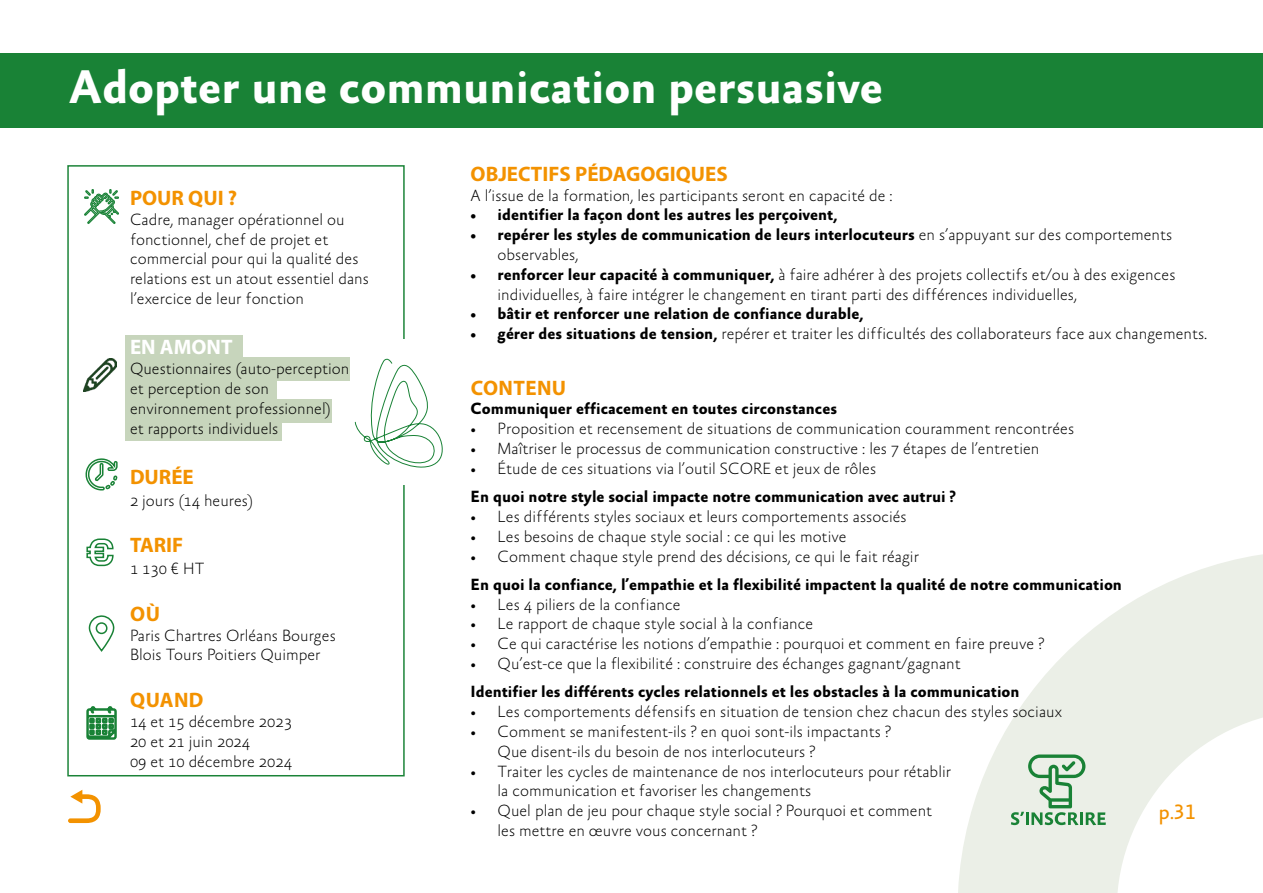
<style>
.page{position:relative;width:1263px;height:893px;background:#fff}
.page>*{position:absolute;margin:0;border:0;box-sizing:border-box;transform-origin:0 0}
.t1{font:700 48px "Absara Sans TF";color:#fff}
.t2{font:700 21px "Myriad Pro";color:#f39200}
.t3{font:700 21px "Myriad Pro";letter-spacing:.02em;color:#f39200}
.t4{font:700 21px "Myriad Pro";color:#fff}
.t5{font:21px "Absara Sans TF";color:#f39200}
.t6{font:100 16.5px/19.8px "Absara Sans";color:#000}
.t7{font:700 16.5px "Absara Sans TF";color:#000}
.s1{font-family:"Absara Sans";font-weight:100}
.s2{font-family:"Absara Sans TF";font-weight:700}
</style>
<div class="page">
<div style="left:125px;top:335px;width:118px;height:23px;background:#c7d5bc"></div>
<div style="left:125px;top:417px;width:157px;height:23px;background:#c7d5bc"></div>
<div style="left:67px;top:165px;width:338px;height:611px;border:2px solid #198236"></div>
<div style="left:125px;top:357px;width:225px;height:24px;background:#c7d5bc"></div>
<div style="left:125px;top:380px;width:152px;height:24px;background:#c7d5bc"></div>
<div style="left:125px;top:399px;width:206px;height:24px;background:#c7d5bc"></div>
<img style="left:84px;top:359px;width:32px;height:32px">
<svg style="left:958px;top:554px;width:305px;height:339px;fill:#ebefe7"></svg>
<svg style="left:86px;top:538px;width:28px;height:29px"></svg>
<svg style="left:85px;top:458px;width:33px;height:33px"></svg>
<svg style="left:86px;top:706px;width:31px;height:34px"></svg>
<svg style="left:88px;top:616px;width:27px;height:36px"></svg>
<svg style="left:84px;top:189px;width:35px;height:35px"></svg>
<div style="left:354px;top:339px;width:83px;height:146px;background:#fff"></div>
<svg style="left:354px;top:358px;width:89px;height:110px"></svg>
<div style="left:0;top:54px;width:1263px;height:74px;background:#198236"></div>
<svg style="left:68px;top:790px;width:33px;height:33px"></svg>
<svg style="left:1011px;top:754px;width:95px;height:71px;background:#bad5bd"></svg>
<h1 class="t1" style="left:68px;top:62px;width:816px">Adopter une communication persuasive</h1>
<p class="t2" style="left:130px;top:184px;width:109px">POUR QUI ?</p>
<p class="t6" style="left:130px;top:210px;width:240px">Cadre, manager opérationnel ou fonctionnel, chef de projet et commercial pour qui la qualité des relations est un atout essentiel dans l’exercice de leur fonction</p>
<p class="t4" style="left:130px;top:334px;width:104px">EN AMONT</p>
<p class="t6" style="left:130px;top:360px;width:221px">Questionnaires (auto-perception et perception de son environnement professionnel)<br>et rapports individuels</p>
<p class="t2" style="left:130px;top:463px;width:65px">DURÉE</p>
<p class="t6" style="left:130px;top:491px;width:124px">2 jours (14 heures)</p>
<p class="t2" style="left:130px;top:532px;width:55px">TARIF</p>
<p class="t6" style="left:130px;top:559px;width:76px">1 130 € HT</p>
<p class="t2" style="left:130px;top:600px;width:31px">OÙ</p>
<p class="t6" style="left:130px;top:626px;width:207px">Paris Chartres Orléans Bourges<br>Blois Tours Poitiers Quimper</p>
<p class="t2" style="left:130px;top:686px;width:75px">QUAND</p>
<p class="t6" style="left:130px;top:712px;width:163px">14 et 15 décembre 2023<br>20 et 21 juin 2024<br>09 et 10 décembre 2024</p>
<p class="t2" style="left:471px;top:160px;width:259px">OBJECTIFS PÉDAGOGIQUES</p>
<p class="t6" style="left:471px;top:186px;width:423px">A l’issue de la formation, les participants seront en capacité de :</p>
<p class="t7" style="left:471px;top:206px;width:368px">• identifier la façon dont les autres les perçoivent,</p>
<p class="t7" style="left:471px;top:226px;width:703px">• repérer les styles de communication de leurs interlocuteurs <span class="s1">en s’appuyant sur des comportements</span></p>
<p class="t6" style="left:498px;top:245px;width:82px">observables,</p>
<p class="t6" style="left:498px;top:265px;width:679px;text-indent:-27px"><span class="s2">• renforcer leur capacité à communiquer,</span> à faire adhérer à des projets collectifs et/ou à des exigences individuelles, à faire intégrer le changement en tirant parti des différences individuelles,</p>
<p class="t7" style="left:471px;top:305px;width:394px">• bâtir et renforcer une relation de confiance durable,</p>
<p class="t6" style="left:471px;top:325px;width:738px"><span class="s2">• gérer des situations de tension,</span> repérer et traiter les difficultés des collaborateurs face aux changements.</p>
<p class="t3" style="left:471px;top:374px;width:97px">CONTENU</p>
<p class="t7" style="left:471px;top:400px;width:368px">Communiquer efficacement en toutes circonstances</p>
<p class="t6" style="left:471px;top:420px;width:605px">• Proposition et recensement de situations de communication couramment rencontrées</p>
<p class="t6" style="left:471px;top:439px;width:570px">• Maîtriser le processus de communication constructive : les 7 étapes de l’entretien</p>
<p class="t6" style="left:471px;top:459px;width:407px">• Étude de ces situations via l’outil SCORE et jeux de rôles</p>
<p class="t7" style="left:471px;top:488px;width:487px">En quoi notre style social impacte notre communication avec autrui ?</p>
<p class="t6" style="left:471px;top:507px;width:438px">• Les différents styles sociaux et leurs comportements associés</p>
<p class="t6" style="left:471px;top:527px;width:377px">• Les besoins de chaque style social : ce qui les motive</p>
<p class="t6" style="left:471px;top:547px;width:450px">• Comment chaque style prend des décisions, ce qui le fait réagir</p>
<p class="t7" style="left:471px;top:576px;width:653px">En quoi la confiance, l’empathie et la flexibilité impactent la qualité de notre communication</p>
<p class="t6" style="left:471px;top:595px;width:212px">• Les 4 piliers de la confiance</p>
<p class="t6" style="left:471px;top:615px;width:344px">• Le rapport de chaque style social à la confiance</p>
<p class="t6" style="left:471px;top:635px;width:575px">• Ce qui caractérise les notions d’empathie : pourquoi et comment en faire preuve ?</p>
<p class="t6" style="left:471px;top:654px;width:492px">• Qu’est-ce que la flexibilité : construire des échanges gagnant/gagnant</p>
<p class="t7" style="left:471px;top:683px;width:550px">Identifier les différents cycles relationnels et les obstacles à la communication</p>
<p class="t6" style="left:471px;top:702px;width:593px">• Les comportements défensifs en situation de tension chez chacun des styles sociaux</p>
<p class="t6" style="left:498px;top:722px;width:395px;text-indent:-27px">• Comment se manifestent-ils ? en quoi sont-ils impactants ?<br>Que disent-ils du besoin de nos interlocuteurs ?</p>
<p class="t6" style="left:498px;top:762px;width:455px;text-indent:-27px">• Traiter les cycles de maintenance de nos interlocuteurs pour rétablir la communication et favoriser les changements</p>
<p class="t6" style="left:498px;top:801px;width:436px;text-indent:-27px">• Quel plan de jeu pour chaque style social ? Pourquoi et comment les mettre en œuvre vous concernant ?</p>
<p class="t5" style="left:1158px;top:801px;width:38px">p.31</p>
</div>
